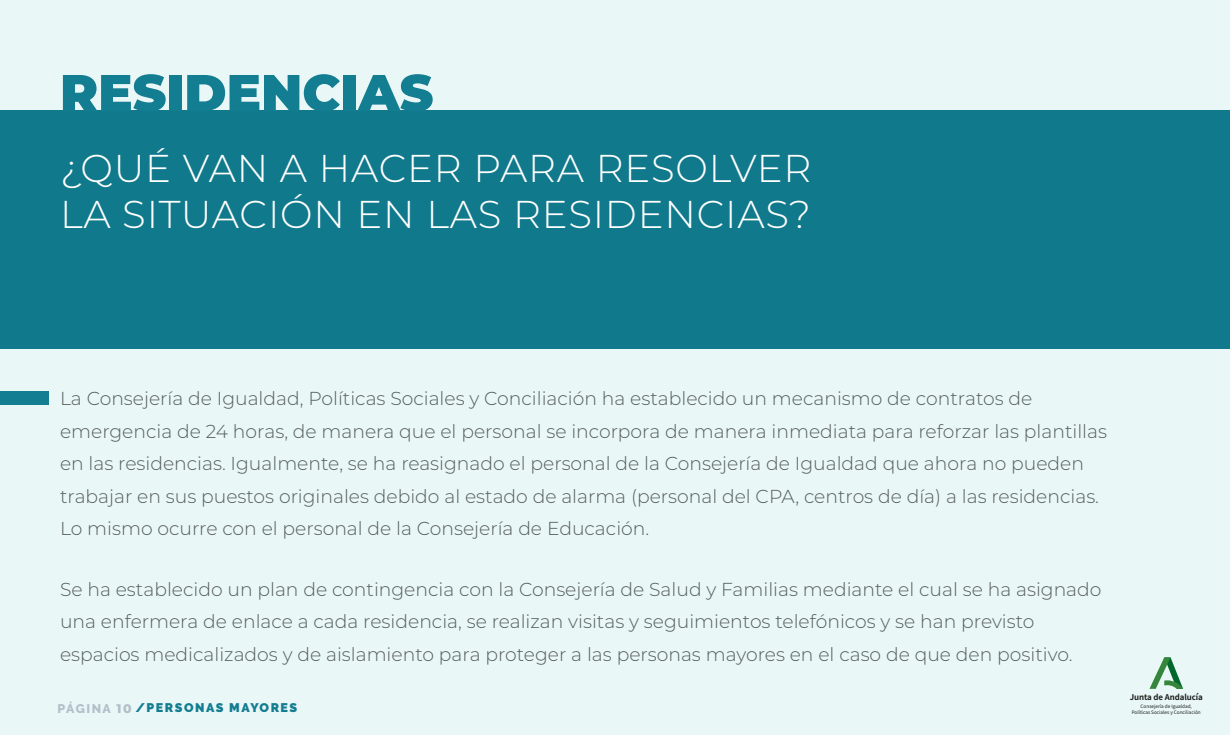
<style>
.page{position:relative;width:1230px;height:735px;background:#eaf7f7}
.page>*{position:absolute;margin:0;border:0;box-sizing:border-box;transform-origin:0 0}
.t1{font:900 51.25px "Montserrat";color:#137d91}
.t2{font:300 38.75px/46.2px "Montserrat";letter-spacing:.02em;color:#fff}
.t3{font:300 18.75px/32.5px "Montserrat";color:#565c60}
.t4{font:900 12.5px "Raleway";letter-spacing:.12em;color:#137d91}
.t5{font:700 7.88px "Noto Sans HK";letter-spacing:-.01em;color:#191c1b}
.t6{font:4.62px/6.2px "Noto Sans HK";color:#191c1b;text-align:center}
.s1{font-weight:800;color:#b3bec9}
.s2{font-family:"Montserrat";font-weight:800;color:#b3bec9}
</style>
<div class="page">
<svg style="left:1149px;top:657px;width:34px;height:32px"></svg>
<div style="left:0;top:110px;width:1230px;height:239px;background:#137d91"></div>
<div style="left:0;top:391px;width:49px;height:14px;background:#137d91"></div>
<h1 class="t1" style="left:60px;top:54px;width:375px">RESIDENCIAS</h1>
<h2 class="t2" style="left:60px;top:144px;width:753px">¿QUÉ VAN A HACER PARA RESOLVER<br>LA SITUACIÓN EN LAS RESIDENCIAS?</h2>
<p class="t3" style="left:60px;top:382px;width:1049px">La Consejería de Igualdad, Políticas Sociales y Conciliación ha establecido un mecanismo de contratos de emergencia de 24 horas, de manera que el personal se incorpora de manera inmediata para reforzar las plantillas en las residencias. Igualmente, se ha reasignado el personal de la Consejería de Igualdad que ahora no pueden trabajar en sus puestos originales debido al estado de alarma (personal del CPA, centros de día) a las residencias.<br>Lo mismo ocurre con el personal de la Consejería de Educación.</p>
<p class="t3" style="left:60px;top:572px;width:1043px">Se ha establecido un plan de contingencia con la Consejería de Salud y Familias mediante el cual se ha asignado una enfermera de enlace a cada residencia, se realizan visitas y seguimientos telefónicos y se han previsto espacios medicalizados y de aislamiento para proteger a las personas mayores en el caso de que den positivo.</p>
<p class="t5" style="left:1130px;top:692px;width:75px">Junta de Andalucía</p>
<p class="t4" style="left:58px;top:701px;width:241px"><span class="s1">PÁGINA</span> <span class="s2">10</span> /PERSONAS MAYORES</p>
<p class="t6" style="left:1132px;top:703px;width:71px">Consejería de Igualdad,<br>Políticas Sociales y Conciliación</p>
</div>
